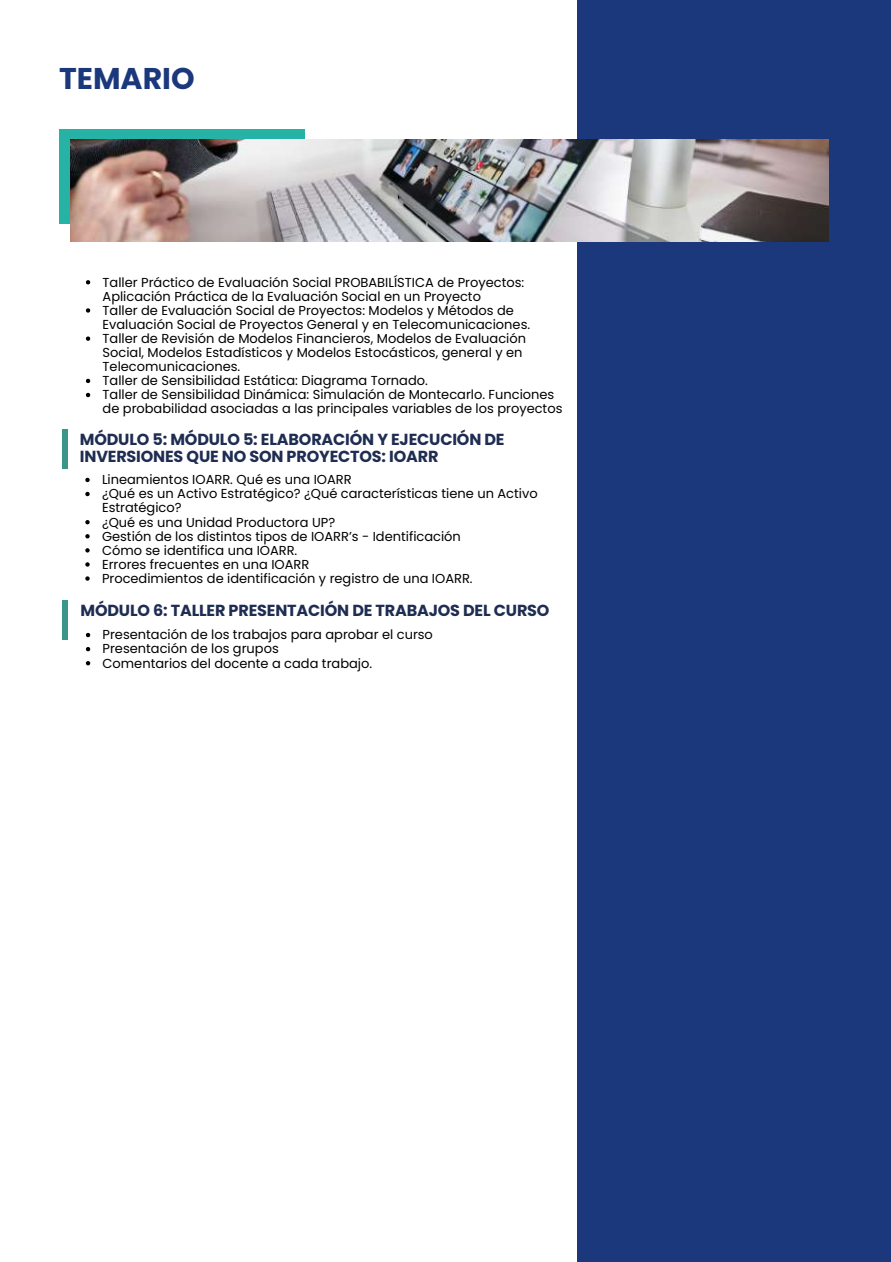
<style>
.page{position:relative;width:891px;height:1262px;background:#fff}
.page>*{position:absolute;margin:0;border:0;box-sizing:border-box;transform-origin:0 0}
.t1{font:700 30px "Poppins";color:#1c387c}
.t2{font:700 16px/17.4px "Poppins";letter-spacing:-.01em;color:#1f2d52}
.t3{font:13px/14px "Poppins";color:#000}
</style>
<div class="page">
<div style="left:577px;top:0;width:314px;height:1261px;background:#1c387c"></div>
<div style="left:59px;top:129px;width:246px;height:94px;background:#26b3a5"></div>
<img style="left:71px;top:140px;width:757px;height:101px">
<div style="left:62px;top:429px;width:6px;height:39px;background:#3a9688"></div>
<svg style="left:85px;top:478px;width:5px;height:4px"></svg>
<svg style="left:85px;top:492px;width:5px;height:4px"></svg>
<svg style="left:85px;top:520px;width:5px;height:4px"></svg>
<svg style="left:85px;top:534px;width:5px;height:4px"></svg>
<svg style="left:85px;top:548px;width:5px;height:4px"></svg>
<svg style="left:85px;top:562px;width:5px;height:4px"></svg>
<svg style="left:85px;top:576px;width:5px;height:4px"></svg>
<div style="left:63px;top:600px;width:5px;height:40px;background:#3a9688"></div>
<svg style="left:86px;top:633px;width:4px;height:4px"></svg>
<svg style="left:86px;top:647px;width:4px;height:4px"></svg>
<svg style="left:86px;top:661px;width:4px;height:4px"></svg>
<svg style="left:86px;top:280px;width:4px;height:4px"></svg>
<svg style="left:86px;top:308px;width:4px;height:5px"></svg>
<svg style="left:86px;top:336px;width:4px;height:5px"></svg>
<svg style="left:86px;top:379px;width:4px;height:4px"></svg>
<svg style="left:86px;top:393px;width:4px;height:4px"></svg>
<h1 class="t1" style="left:59px;top:57px;width:137px">TEMARIO</h1>
<p class="t3" style="left:103px;top:275px;width:461px">Taller Práctico de Evaluación Social PROBABILÍSTICA de Proyectos:<br>Aplicación Práctica de la Evaluación Social en un Proyecto<br>Taller de Evaluación Social de Proyectos: Modelos y Métodos de Evaluación Social de Proyectos General y en Telecomunicaciones.<br>Taller de Revisión de Modelos Financieros, Modelos de Evaluación Social, Modelos Estadísticos y Modelos Estocásticos, general y en Telecomunicaciones.<br>Taller de Sensibilidad Estática: Diagrama Tornado.<br>Taller de Sensibilidad Dinámica: Simulación de Montecarlo. Funciones de probabilidad asociadas a las principales variables de los proyectos</p>
<p class="t2" style="left:80px;top:430px;width:426px">MÓDULO 5: MÓDULO 5: ELABORACIÓN Y EJECUCIÓN DE<br>INVERSIONES QUE NO SON PROYECTOS: IOARR</p>
<p class="t3" style="left:102px;top:473px;width:437px">Lineamientos IOARR. Qué es una IOARR<br>¿Qué es un Activo Estratégico? ¿Qué características tiene un Activo Estratégico?<br>¿Qué es una Unidad Productora UP?<br>Gestión de los distintos tipos de IOARR’s - Identificación<br>Cómo se identifica una IOARR.<br>Errores frecuentes en una IOARR<br>Procedimientos de identificación y registro de una IOARR.</p>
<p class="t2" style="left:80px;top:601px;width:471px">MÓDULO 6: TALLER PRESENTACIÓN DE TRABAJOS DEL CURSO</p>
<p class="t3" style="left:103px;top:628px;width:332px">Presentación de los trabajos para aprobar el curso<br>Presentación de los grupos<br>Comentarios del docente a cada trabajo.</p>
</div>
